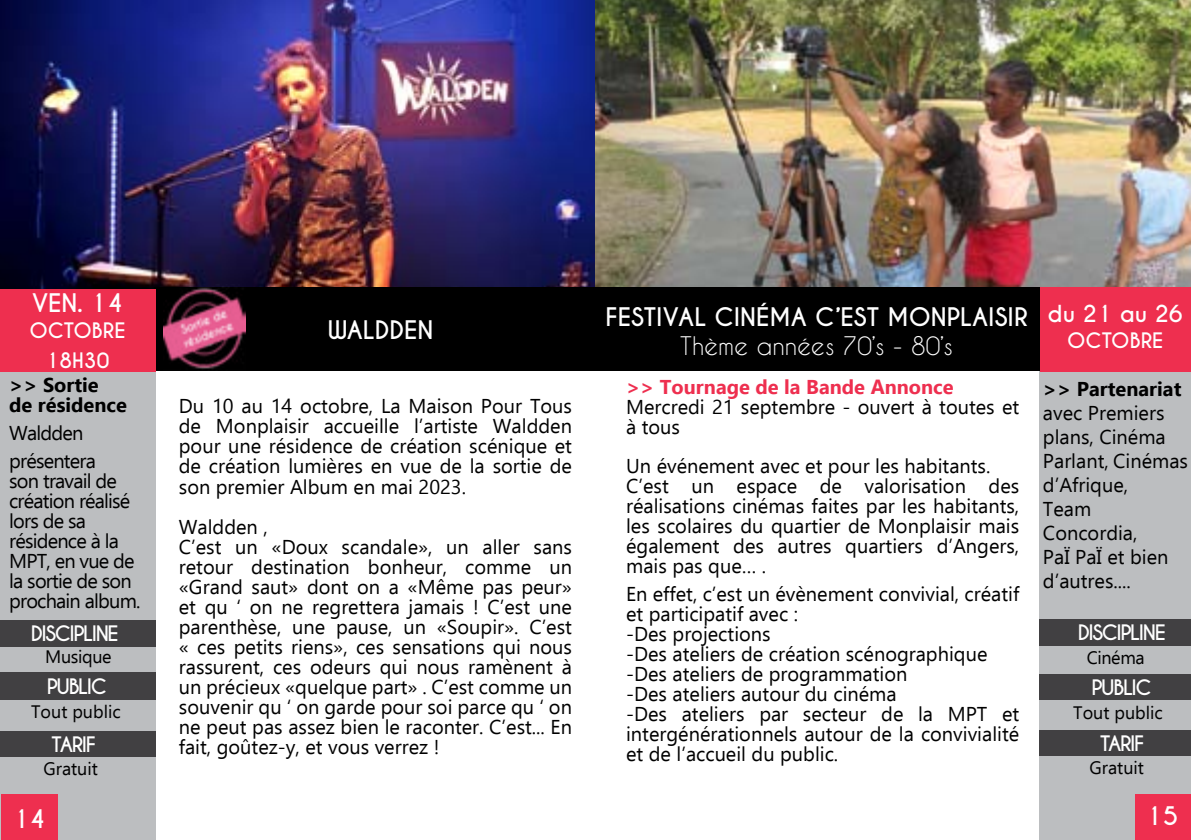
<style>
.page{position:relative;width:1191px;height:840px;background:#fff}
.page>*{position:absolute;margin:0;border:0;box-sizing:border-box;transform-origin:0 0}
.t1{font:700 24px "Caviar Dreams";color:#fff}
.t2{font:24px "Caviar Dreams";color:#fff}
.t3{font:700 22px "Caviar Dreams";color:#fff}
.t4{font:20px/20px "Ebrima";color:#000}
.t5{font:20px/20px "Ebrima";letter-spacing:-.04em;color:#000}
.t6{font:700 20px "Caviar Dreams";letter-spacing:-.07em;color:#fff}
.t7{font:700 20px/20px "Ebrima";color:#000}
.t8{font:700 20px "Ebrima";color:#ee2f4f}
.t9{font:700 20px/30px "Caviar Dreams";color:#fff;text-align:center}
.t10{font:18px "Ebrima";color:#000}
.t11{font:18px "Ebrima";letter-spacing:-.02em;color:#000}
</style>
<div class="page">
<img style="left:0;top:0;width:596px;height:289px">
<div style="left:0;top:289px;width:155px;height:550px;background:#bcbec0"></div>
<div style="left:1039px;top:278px;width:152px;height:561px;background:#bcbec0"></div>
<img style="left:596px;top:0;width:595px;height:287px">
<div style="left:598px;top:287px;width:442px;height:84px;background:#000"></div>
<div style="left:154px;top:287px;width:453px;height:84px;background:#000"></div>
<div style="left:1px;top:794px;width:57px;height:45px;background:#ee2f4f"></div>
<div style="left:1040px;top:287px;width:151px;height:84px;background:#ee2f4f"></div>
<div style="left:1135px;top:794px;width:56px;height:45px;background:#ee2f4f"></div>
<div style="left:1039px;top:618px;width:152px;height:27px;background:#414042"></div>
<div style="left:1039px;top:674px;width:152px;height:25px;background:#414042"></div>
<div style="left:1039px;top:729px;width:152px;height:26px;background:#414042"></div>
<div style="left:0;top:289px;width:155px;height:82px;background:#ee2f4f"></div>
<div style="left:0;top:619px;width:155px;height:27px;background:#414042"></div>
<div style="left:0;top:731px;width:155px;height:25px;background:#414042"></div>
<div style="left:0;top:672px;width:155px;height:27px;background:#414042"></div>
<img style="left:163px;top:284px;width:82px;height:85px">
<p class="t1" style="left:32px;top:288px;width:92px">VEN. 14</p>
<p class="t9" style="left:29px;top:316px;width:98px">OCTOBRE<br>18H30</p>
<p class="t1" style="left:328px;top:315px;width:35px">Waldden</p>
<p class="t1" style="left:605px;top:303px;width:424px">FESTIVAL CINÉMA C’EST MONPLAISIR</p>
<p class="t2" style="left:680px;top:331px;width:274px">Thème années 70’s - 80’s</p>
<p class="t3" style="left:1047px;top:301px;width:137px">du 21 au 26</p>
<p class="t9" style="left:1067px;top:326px;width:98px">OCTOBRE</p>
<p class="t7" style="left:9px;top:373px;width:119px">&gt;&gt; Sortie<br>de résidence</p>
<p class="t5" style="left:9px;top:418px;width:88px;line-height:28px">Waldden présentera</p>
<p class="t5" style="left:9px;top:470px;width:133px">son travail de création réalisé lors de sa résidence à la<br>MPT, en vue de la sortie de son prochain album.</p>
<p class="t6" style="left:31px;top:621px;width:89px">DISCIPLINE</p>
<p class="t11" style="left:45px;top:642px;width:68px">Musique</p>
<p class="t10" style="left:31px;top:698px;width:91px">Tout public</p>
<p class="t10" style="left:43px;top:755px;width:56px">Gratuit</p>
<p class="t6" style="left:47px;top:674px;width:62px">PUBLIC</p>
<p class="t6" style="left:52px;top:732px;width:46px">TARIF</p>
<p class="t4" style="left:179px;top:395px;width:395px;text-align:justify">Du 10 au 14 octobre, La Maison Pour Tous de Monplaisir accueille l’artiste Waldden pour une résidence de création scénique et de création lumières en vue de la sortie de son premier Album en mai 2023.</p>
<p class="t4" style="left:179px;top:515px;width:395px">Waldden ,<br>C’est un «Doux scandale», un aller sans retour destination bonheur, comme un «Grand saut» dont on a «Même pas peur» et qu ‘ on ne regrettera jamais ! C’est une parenthèse, une pause, un «Soupir». C’est « ces petits riens», ces sensations qui nous rassurent, ces odeurs qui nous ramènent à un précieux «quelque part» . C’est comme un souvenir qu ‘ on garde pour soi parce qu ‘ on ne peut pas assez bien le raconter. C’est... En fait, goûtez-y, et vous verrez !</p>
<p class="t8" style="left:626px;top:370px;width:329px">&gt;&gt; Tournage de la Bande Annonce</p>
<p class="t4" style="left:626px;top:396px;width:395px">Mercredi 21 septembre - ouvert à toutes et à tous</p>
<p class="t4" style="left:626px;top:455px;width:395px">Un événement avec et pour les habitants.<br>C’est un espace de valorisation des réalisations cinémas faites par les habitants, les scolaires du quartier de Monplaisir mais également des autres quartiers d’Angers, mais pas que… .</p>
<p class="t4" style="left:626px;top:583px;width:395px">En effet, c’est un évènement convivial, créatif et participatif avec :<br>-Des projections<br>-Des ateliers de création scénographique -Des ateliers de programmation<br>-Des ateliers autour du cinéma<br>-Des ateliers par secteur de la MPT et intergénérationnels autour de la convivialité et de l’accueil du public.</p>
<p class="t7" style="left:1043px;top:378px;width:140px">&gt;&gt; Partenariat</p>
<p class="t4" style="left:1043px;top:400px;width:147px;line-height:24px">avec Premiers plans, Cinéma<br>Parlant, Cinémas d’Afrique,<br>Team<br>Concordia,<br>PaÏ PaÏ et bien d’autres....</p>
<p class="t6" style="left:1077px;top:620px;width:89px">DISCIPLINE</p>
<p class="t6" style="left:1091px;top:674px;width:62px">PUBLIC</p>
<p class="t10" style="left:1086px;top:643px;width:59px">Cinéma</p>
<p class="t10" style="left:1073px;top:698px;width:91px">Tout public</p>
<p class="t10" style="left:1089px;top:753px;width:56px">Gratuit</p>
<p class="t6" style="left:1100px;top:730px;width:46px">TARIF</p>
<p class="t1" style="left:13px;top:804px;width:34px">14</p>
<p class="t1" style="left:1146px;top:801px;width:34px">15</p>
</div>
